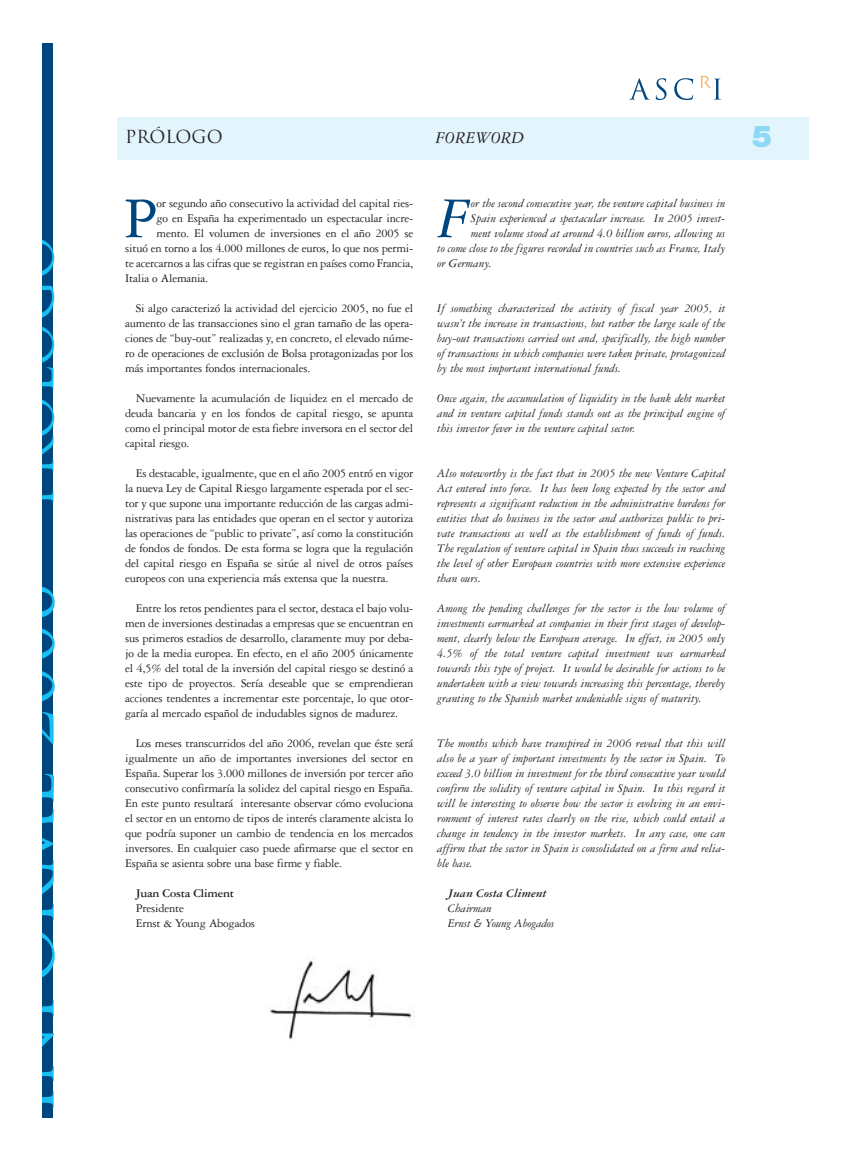
<style>
.page{position:relative;width:851px;height:1159px;background:#fff}
.page>*{position:absolute;margin:0;border:0;box-sizing:border-box;transform-origin:0 0}
.t1{font:65.38px "Trajan";color:#17c0f2}
.t2{font:61.5px "Garamond Three";color:#00467e}
.t3{font:italic 61.38px "Garamond Three";color:#00467e}
.t4{font:900 30px "Helvetica Neue";color:#8dd7f7}
.t5{font:italic 17.5px "Garamond Three";color:#231f20}
.t6{font:17.5px "Trajan";color:#231f20}
.t7{font:12.5px/15px "Garamond Three";letter-spacing:-.015em;color:#231f20;text-align:justify}
.t8{font:italic 12.5px/15px "Garamond Three";color:#231f20;text-align:justify}
.t9{font:italic 700 12.5px "Garamond Three";letter-spacing:-.015em;color:#231f20}
.t10{font:700 12.5px "Garamond Three";letter-spacing:-.015em;color:#231f20}
.s1{font-size:49.12px}
</style>
<div class="page">
<svg style="left:629px;top:78px;width:37px;height:22px"></svg>
<svg style="left:674px;top:78px;width:19px;height:22px"></svg>
<svg style="left:701px;top:76px;width:20px;height:24px"></svg>
<div style="left:117px;top:118px;width:691px;height:42px;background:#e2f4fc"></div>
<div style="left:42px;top:43px;width:11px;height:1074px;background:#00467e"></div>
<img style="left:270px;top:959px;width:142px;height:81px">
<h1 class="t1" style="left:-7px;top:1114px;width:881px;rotate:-90deg">INFORME 2006 <span class="s1">PRÓLOGO</span></h1>
<h3 class="t6" style="left:125px;top:127px;width:99px">PRÓLOGO</h3>
<h3 class="t5" style="left:435px;top:132px;width:90px">FOREWORD</h3>
<h2 class="t2" style="left:123px;top:197px;width:36px">P</h2>
<p class="t7" style="left:156px;top:197px;width:258px">or segundo año consecutivo la actividad del capital ries-</p>
<p class="t7" style="left:156px;top:212px;width:258px">go en España ha experimentado un espectacular incre-</p>
<p class="t7" style="left:156px;top:227px;width:258px">mento. El volumen de inversiones en el año 2005 se</p>
<p class="t7" style="left:125px;top:242px;width:290px">situó en torno a los 4.000 millones de euros, lo que nos permi-</p>
<p class="t7" style="left:125px;top:257px;width:290px">te acercarnos a las cifras que se registran en países como Francia,</p>
<p class="t7" style="left:125px;top:272px;width:85px">Italia o Alemania.</p>
<p class="t7" style="left:125px;top:302px;width:290px;text-indent:11px">Si algo caracterizó la actividad del ejercicio 2005, no fue el aumento de las transacciones sino el gran tamaño de las opera&shy;ciones de “buy-out” realizadas y, en concreto, el elevado núme&shy;ro de operaciones de exclusión de Bolsa protagonizadas por los más importantes fondos internacionales.</p>
<p class="t7" style="left:125px;top:392px;width:290px;text-indent:11px">Nuevamente la acumulación de liquidez en el mercado de deuda bancaria y en los fondos de capital riesgo, se apunta como el principal motor de esta fiebre inversora en el sector del capital riesgo.</p>
<p class="t7" style="left:125px;top:467px;width:290px;text-indent:11px">Es destacable, igualmente, que en el año 2005 entró en vigor la nueva Ley de Capital Riesgo largamente esperada por el sec&shy;tor y que supone una importante reducción de las cargas admi&shy;nistrativas para las entidades que operan en el sector y autoriza las operaciones de “public to private”, así como la constitución de fondos de fondos. De esta forma se logra que la regulación del capital riesgo en España se sitúe al nivel de otros países europeos con una experiencia más extensa que la nuestra.</p>
<p class="t7" style="left:125px;top:602px;width:290px;text-indent:11px">Entre los retos pendientes para el sector, destaca el bajo volu&shy;men de inversiones destinadas a empresas que se encuentran en sus primeros estadios de desarrollo, claramente muy por deba&shy;jo de la media europea. En efecto, en el año 2005 únicamente el 4,5% del total de la inversión del capital riesgo se destinó a este tipo de proyectos. Sería deseable que se emprendieran acciones tendentes a incrementar este porcentaje, lo que otor&shy;garía al mercado español de indudables signos de madurez.</p>
<p class="t7" style="left:125px;top:737px;width:290px;text-indent:11px">Los meses transcurridos del año 2006, revelan que éste será igualmente un año de importantes inversiones del sector en España. Superar los 3.000 millones de inversión por tercer año consecutivo confirmaría la solidez del capital riesgo en España.<br>En este punto resultará interesante observar cómo evoluciona el sector en un entorno de tipos de interés claramente alcista lo que podría suponer un cambio de tendencia en los mercados inversores. En cualquier caso puede afirmarse que el sector en España se asienta sobre una base firme y fiable.</p>
<p class="t10" style="left:136px;top:889px;width:100px">Juan Costa Climent</p>
<p class="t7" style="left:136px;top:902px;width:121px">Presidente<br>Ernst &amp; Young Abogados</p>
<h3 class="t3" style="left:437px;top:197px;width:36px">F</h3>
<p class="t8" style="left:471px;top:197px;width:256px">or the second consecutive year, the venture capital business in</p>
<p class="t8" style="left:471px;top:212px;width:256px">Spain experienced a spectacular increase. In 2005 invest-</p>
<p class="t8" style="left:471px;top:227px;width:256px">ment volume stood at around 4.0 billion euros, allowing us</p>
<p class="t8" style="left:437px;top:242px;width:290px">to come close to the figures recorded in countries such as France, Italy</p>
<p class="t8" style="left:437px;top:257px;width:56px">or Germany.</p>
<p class="t8" style="left:437px;top:302px;width:290px">If something characterized the activity of fiscal year 2005, it wasn’t the increase in transactions, but rather the large scale of the buy-out transactions carried out and, specifically, the high number of transactions in which companies were taken private, protagonized by the most important international funds.</p>
<p class="t8" style="left:437px;top:392px;width:290px">Once again, the accumulation of liquidity in the bank debt market and in venture capital funds stands out as the principal engine of this investor fever in the venture capital sector.</p>
<p class="t8" style="left:437px;top:467px;width:290px">Also noteworthy is the fact that in 2005 the new Venture Capital Act entered into force. It has been long expected by the sector and represents a significant reduction in the administrative burdens for entities that do business in the sector and authorizes public to pri&shy;vate transactions as well as the establishment of funds of funds.<br>The regulation of venture capital in Spain thus succeeds in reaching the level of other European countries with more extensive experience than ours.</p>
<p class="t8" style="left:437px;top:602px;width:290px">Among the pending challenges for the sector is the low volume of investments earmarked at companies in their first stages of develop&shy;ment, clearly below the European average. In effect, in 2005 only 4.5% of the total venture capital investment was earmarked towards this type of project. It would be desirable for actions to be undertaken with a view towards increasing this percentage, thereby granting to the Spanish market undeniable signs of maturity.</p>
<p class="t8" style="left:437px;top:737px;width:290px">The months which have transpired in 2006 reveal that this will also be a year of important investments by the sector in Spain. To exceed 3.0 billion in investment for the third consecutive year would confirm the solidity of venture capital in Spain. In this regard it will be interesting to observe how the sector is evolving in an envi&shy;ronment of interest rates clearly on the rise, which could entail a change in tendency in the investor markets. In any case, one can affirm that the sector in Spain is consolidated on a firm and relia&shy;ble base.</p>
<p class="t9" style="left:448px;top:889px;width:100px">Juan Costa Climent</p>
<p class="t8" style="left:448px;top:902px;width:108px">Chairman<br>Ernst &amp; Young Abogados</p>
<h3 class="t4" style="left:752px;top:126px;width:22px">5</h3>
</div>
